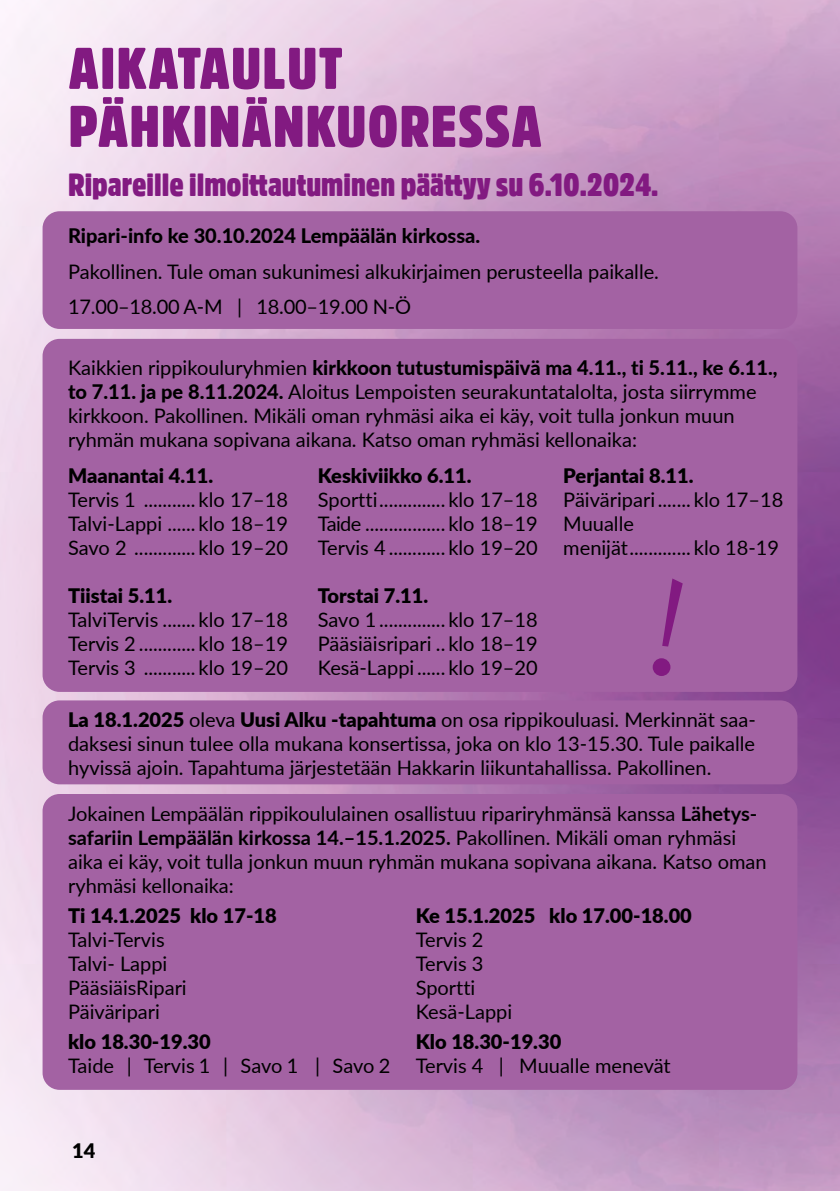
<style>
.page{position:relative;width:840px;height:1191px;background:#fff}
.page>*{position:absolute;margin:0;border:0;box-sizing:border-box;transform-origin:0 0}
.RIppileirien_otsikko_H2{font:900 58px/58px "Amsi Pro Cond";letter-spacing:.02em;color:#821a81}
.Ripariaikataulu_väliotsikko_H2{font:900 32px "Amsi Pro Cond";color:#821a81}
.Info_leipis_P{font:20px/24px "Lato";color:#000}
.Info_leipis_P-2{font:900 20px "Lato";color:#000}
.s1{font-weight:800}
.s2{font-weight:900}
.s3{font-weight:700}
</style>
<div class="page">
<img style="left:0;top:0;width:839px;height:1191px">
<div style="left:43px;top:339px;width:754px;height:353px;background:#a362a3;border-radius:17px"></div>
<div style="left:43px;top:700px;width:754px;height:84px;background:#a362a3;border-radius:17px"></div>
<div style="left:43px;top:794px;width:754px;height:295px;background:#a362a3;border-radius:17px"></div>
<div style="left:43px;top:211px;width:754px;height:118px;background:#a362a3;border-radius:17px"></div>
<svg style="left:652px;top:578px;width:30px;height:98px"></svg>
<h2 class="RIppileirien_otsikko_H2" style="left:68px;top:38px;width:474px">AIKATAULUT<br>PÄHKINÄNKUORESSA</h2>
<h2 class="Ripariaikataulu_väliotsikko_H2" style="left:68px;top:162px;width:591px">Ripareille ilmoittautuminen päättyy su 6.10.2024.</h2>
<p class="Info_leipis_P" style="left:68px;top:217px;width:592px;line-height:36px"><span class="s1">Ripari-info ke 30.10.2024 Lempäälän kirkossa.<br></span>Pakollinen. Tule oman sukunimesi alkukirjaimen perusteella paikalle.</p>
<p class="Info_leipis_P" style="left:68px;top:294px;width:344px">17.00–18.00 A-M | 18.00–19.00 N-Ö</p>
<p class="Info_leipis_P" style="left:68px;top:355px;width:710px">Kaikkien rippikouluryhmien <span class="s1">kirkkoon tutustumispäivä ma 4.11., ti 5.11., ke 6.11., to 7.11. ja pe 8.11.2024.</span> Aloitus Lempoisten seurakuntatalolta, josta siirrymme kirkkoon. Pakollinen. Mikäli oman ryhmäsi aika ei käy, voit tulla jonkun muun ryhmän mukana sopivana aikana. Katso oman ryhmäsi kellonaika:</p>
<p class="Info_leipis_P-2" style="left:68px;top:460px;width:147px">Maanantai 4.11.</p>
<p class="Info_leipis_P" style="left:68px;top:486px;width:221px">Tervis 1 ........... klo 17–18</p>
<p class="Info_leipis_P" style="left:68px;top:510px;width:221px">Talvi-Lappi ...... klo 18–19</p>
<p class="Info_leipis_P" style="left:68px;top:534px;width:221px">Savo 2 ............. klo 19–20</p>
<p class="Info_leipis_P-2" style="left:68px;top:580px;width:105px">Tiistai 5.11.</p>
<p class="Info_leipis_P" style="left:68px;top:606px;width:221px">TalviTervis ....... klo 17–18</p>
<p class="Info_leipis_P" style="left:68px;top:630px;width:221px">Tervis 2 ............ klo 18–19</p>
<p class="Info_leipis_P" style="left:68px;top:654px;width:221px">Tervis 3 ........... klo 19–20</p>
<p class="Info_leipis_P-2" style="left:317px;top:460px;width:155px">Keskiviikko 6.11.</p>
<p class="Info_leipis_P" style="left:317px;top:486px;width:221px">Sportti.............. klo 17–18</p>
<p class="Info_leipis_P" style="left:317px;top:510px;width:221px">Taide ................. klo 18–19</p>
<p class="Info_leipis_P" style="left:317px;top:534px;width:221px">Tervis 4 ............ klo 19–20</p>
<p class="Info_leipis_P-2" style="left:317px;top:580px;width:112px">Torstai 7.11.</p>
<p class="Info_leipis_P" style="left:317px;top:606px;width:221px">Savo 1.............. klo 17–18</p>
<p class="Info_leipis_P" style="left:317px;top:630px;width:221px">Pääsiäisripari .. klo 18–19</p>
<p class="Info_leipis_P" style="left:317px;top:654px;width:221px">Kesä-Lappi ...... klo 19–20</p>
<p class="Info_leipis_P-2" style="left:563px;top:460px;width:132px">Perjantai 8.11.</p>
<p class="Info_leipis_P" style="left:563px;top:486px;width:221px">Päiväripari ....... klo 17–18</p>
<p class="Info_leipis_P" style="left:563px;top:510px;width:72px">Muualle</p>
<p class="Info_leipis_P" style="left:563px;top:534px;width:217px">menijät............. klo 18-19</p>
<p class="Info_leipis_P" style="left:68px;top:707px;width:689px;text-align:justify"><span class="s2">La 18.1.2025</span> oleva <span class="s2">Uusi Alku -tapahtuma</span> on osa rippikouluasi. Merkinnät saa&shy;daksesi sinun tulee olla mukana konsertissa, joka on klo 13-15.30. Tule paikalle hyvissä ajoin. Tapahtuma järjestetään Hakkarin liikuntahallissa. Pakollinen.</p>
<p class="Info_leipis_P" style="left:68px;top:800px;width:699px">Jokainen Lempäälän rippikoululainen osallistuu ripariryhmänsä kanssa <span class="s3">Lähetys&shy;safariin Lempäälän kirkossa 14.–15.1.2025.</span> Pakollinen. Mikäli oman ryhmäsi aika ei käy, voit tulla jonkun muun ryhmän mukana sopivana aikana. Katso oman ryhmäsi kellonaika:</p>
<p class="Info_leipis_P-2" style="left:68px;top:901px;width:210px">Ti 14.1.2025 klo 17-18</p>
<p class="Info_leipis_P" style="left:68px;top:927px;width:98px">Talvi-Tervis</p>
<p class="Info_leipis_P" style="left:68px;top:951px;width:101px">Talvi- Lappi</p>
<p class="Info_leipis_P" style="left:68px;top:975px;width:120px">PääsiäisRipari</p>
<p class="Info_leipis_P" style="left:68px;top:999px;width:93px">Päiväripari</p>
<p class="Info_leipis_P-2" style="left:68px;top:1027px;width:144px">klo 18.30-19.30</p>
<p class="Info_leipis_P" style="left:68px;top:1053px;width:323px">Taide | Tervis 1 | Savo 1 | Savo 2</p>
<p class="Info_leipis_P-2" style="left:72px;top:1135px;width:25px">14</p>
<p class="Info_leipis_P-2" style="left:415px;top:901px;width:277px">Ke 15.1.2025 klo 17.00-18.00</p>
<p class="Info_leipis_P" style="left:415px;top:927px;width:69px">Tervis 2</p>
<p class="Info_leipis_P" style="left:415px;top:951px;width:69px">Tervis 3</p>
<p class="Info_leipis_P" style="left:415px;top:975px;width:61px">Sportti</p>
<p class="Info_leipis_P" style="left:415px;top:999px;width:98px">Kesä-Lappi</p>
<p class="Info_leipis_P-2" style="left:415px;top:1027px;width:147px">Klo 18.30-19.30</p>
<p class="Info_leipis_P" style="left:415px;top:1053px;width:256px">Tervis 4 | Muualle menevät</p>
</div>
